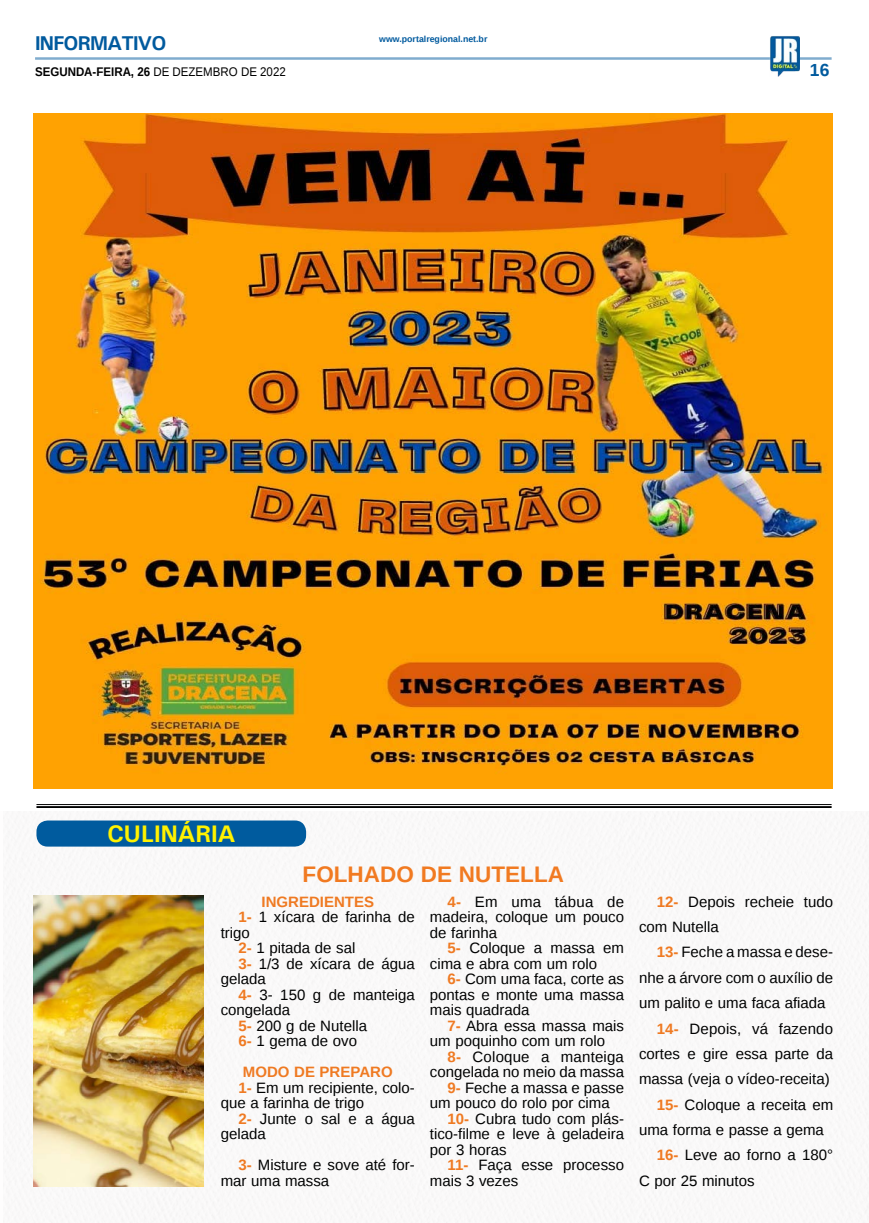
<style>
.page{position:relative;width:869px;height:1223px;background:#fff}
.page>*{position:absolute;margin:0;border:0;box-sizing:border-box;transform-origin:0 0}
.t1{font:700 24px "Univers";color:#fff200}
.t2{font:700 22.5px "Liberation Sans";color:#f17a21}
.t3{font:700 20px "Univers";letter-spacing:-.04em;color:#005a9e}
.t4{font:700 17.5px "Liberation Sans";color:#005a9e}
.t5{font:15px/15.5px "Liberation Sans";color:#000101}
.t6{font:700 15px "Liberation Sans";color:#ef7a22}
.t7{font:700 12.5px "Liberation Sans";color:#000;scale:.92 1}
.t8{font:700 8.75px "Liberation Sans";color:#005a9e}
.s1{font-weight:400}
.s2{font-weight:700;color:#ef7a22}
</style>
<div class="page">
<hr style="left:35px;top:57px;width:796px;height:3px;background:#005a9e">
<img style="left:769px;top:36px;width:30px;height:41px">
<img style="left:4px;top:811px;width:864px;height:411px">
<div style="left:36px;top:820px;width:270px;height:26px;background:#005b9e;border-radius:11px"></div>
<hr style="left:36px;top:804px;width:795px;height:1px;background:#000101">
<hr style="left:36px;top:806px;width:795px;height:2px;background:#000101">
<img style="left:34px;top:114px;width:798px;height:675px">
<img style="left:34px;top:896px;width:169px;height:290px">
<h3 class="t3" style="left:35px;top:30px;width:133px">INFORMATIVO</h3>
<p class="t7" style="left:35px;top:63px;width:274px">SEGUNDA-FEIRA, 26 <span class="s1">DE DEZEMBRO DE 2022</span></p>
<p class="t8" style="left:379px;top:33px;width:110px">www.portalregional.net.br</p>
<p class="t4" style="left:809px;top:58px;width:21px">16</p>
<h1 class="t1" style="left:107px;top:818px;width:130px">CULINÁRIA</h1>
<h2 class="t2" style="left:302px;top:858px;width:263px">FOLHADO DE NUTELLA</h2>
<p class="t6" style="left:261px;top:891px;width:114px">INGREDIENTES</p>
<p class="t5" style="left:238px;top:910px;width:178px"><span class="s2">1-</span> 1 xícara de farinha de</p>
<p class="t5" style="left:221px;top:925px;width:31px">trigo</p>
<p class="t5" style="left:238px;top:941px;width:118px"><span class="s2">2-</span> 1 pitada de sal</p>
<p class="t5" style="left:238px;top:956px;width:178px"><span class="s2">3-</span> 1/3 de xícara de água</p>
<p class="t5" style="left:221px;top:972px;width:47px">gelada</p>
<p class="t5" style="left:238px;top:987px;width:178px"><span class="s2">4-</span> 3- 150 g de manteiga</p>
<p class="t5" style="left:221px;top:1003px;width:71px">congelada</p>
<p class="t5" style="left:238px;top:1018px;width:130px"><span class="s2">5-</span> 200 g de Nutella</p>
<p class="t5" style="left:238px;top:1034px;width:120px"><span class="s2">6-</span> 1 gema de ovo</p>
<p class="t6" style="left:243px;top:1061px;width:151px">MODO DE PREPARO</p>
<p class="t5" style="left:238px;top:1080px;width:178px"><span class="s2">1-</span> Em um recipiente, colo-</p>
<p class="t5" style="left:221px;top:1096px;width:145px">que a farinha de trigo</p>
<p class="t5" style="left:238px;top:1111px;width:178px"><span class="s2">2-</span> Junte o sal e a água</p>
<p class="t5" style="left:221px;top:1127px;width:47px">gelada</p>
<p class="t5" style="left:221px;top:1158px;width:195px;text-indent:18px"><span class="s2">3-</span> Misture e sove até for&shy;mar uma massa</p>
<p class="t5" style="left:429px;top:894px;width:195px;text-align:justify;text-indent:18px"><span class="s2">4-</span> Em uma tábua de madeira, coloque um pouco de farinha</p>
<p class="t5" style="left:429px;top:941px;width:195px;text-indent:18px"><span class="s2">5-</span> Coloque a massa em cima e abra com um rolo</p>
<p class="t5" style="left:429px;top:972px;width:195px;text-align:justify;text-indent:18px"><span class="s2">6-</span> Com uma faca, corte as pontas e monte uma massa mais quadrada</p>
<p class="t5" style="left:429px;top:1018px;width:195px;text-indent:18px"><span class="s2">7-</span> Abra essa massa mais um poquinho com um rolo</p>
<p class="t5" style="left:447px;top:1049px;width:178px"><span class="s2">8-</span> Coloque a manteiga</p>
<p class="t5" style="left:429px;top:1065px;width:195px">congelada no meio da massa</p>
<p class="t5" style="left:447px;top:1080px;width:178px"><span class="s2">9-</span> Feche a massa e passe</p>
<p class="t5" style="left:429px;top:1096px;width:181px">um pouco do rolo por cima</p>
<p class="t5" style="left:447px;top:1111px;width:178px"><span class="s2">10-</span> Cubra tudo com plás-</p>
<p class="t5" style="left:429px;top:1127px;width:195px">tico-filme e leve à geladeira</p>
<p class="t5" style="left:429px;top:1142px;width:78px">por 3 horas</p>
<p class="t5" style="left:447px;top:1158px;width:178px"><span class="s2">11-</span> Faça esse processo</p>
<p class="t5" style="left:429px;top:1173px;width:90px">mais 3 vezes</p>
<p class="t5" style="left:638px;top:889px;width:195px;line-height:25.4px;text-indent:18px"><span class="s2">12-</span> Depois recheie tudo com Nutella</p>
<p class="t5" style="left:656px;top:945px;width:178px"><span class="s2">13-</span> Feche a massa e dese-</p>
<p class="t5" style="left:638px;top:970px;width:195px">nhe a árvore com o auxílio de</p>
<p class="t5" style="left:638px;top:995px;width:188px">um palito e uma faca afiada</p>
<p class="t5" style="left:656px;top:1021px;width:178px"><span class="s2">14-</span> Depois, vá fazendo</p>
<p class="t5" style="left:638px;top:1046px;width:195px">cortes e gire essa parte da</p>
<p class="t5" style="left:638px;top:1072px;width:192px">massa (veja o vídeo-receita)</p>
<p class="t5" style="left:656px;top:1097px;width:178px"><span class="s2">15-</span> Coloque a receita em</p>
<p class="t5" style="left:638px;top:1122px;width:186px">uma forma e passe a gema</p>
<p class="t5" style="left:656px;top:1148px;width:178px"><span class="s2">16-</span> Leve ao forno a 180°</p>
<p class="t5" style="left:638px;top:1173px;width:117px">C por 25 minutos</p>
</div>
